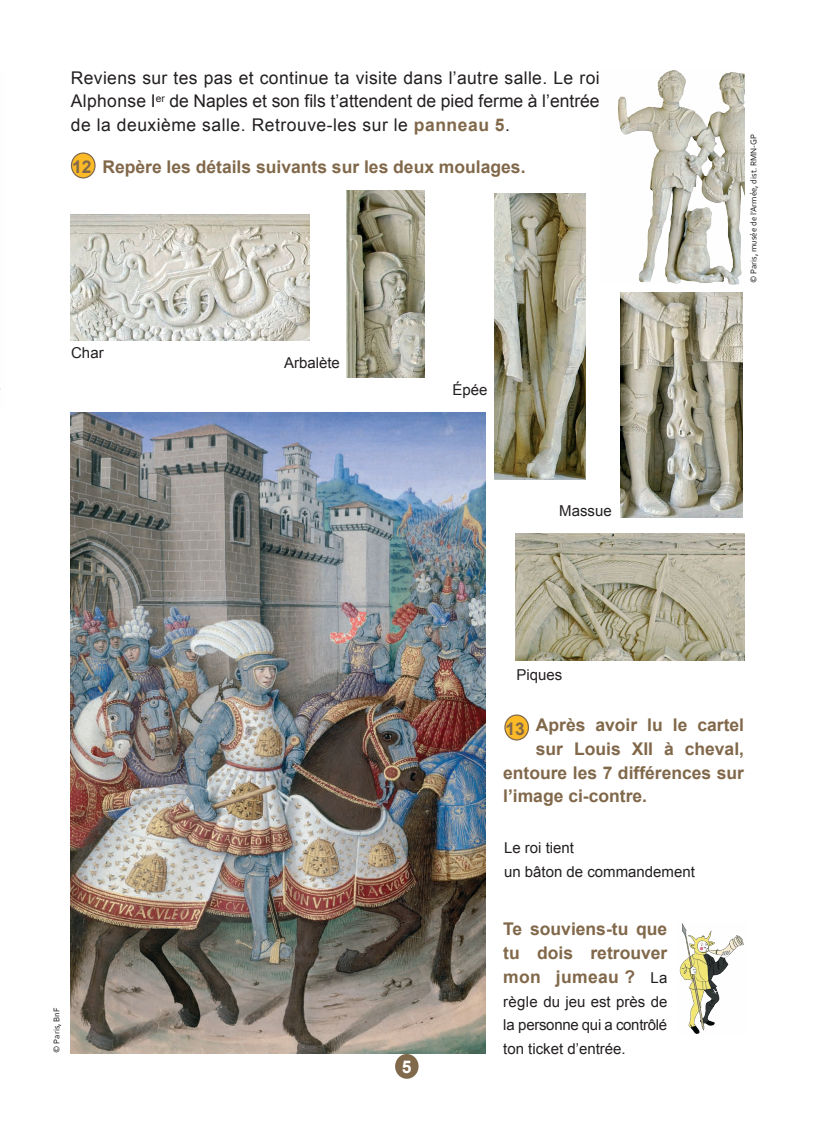
<style>
.page{position:relative;width:815px;height:1124px;background:#fff}
.page>*{position:absolute;margin:0;border:0;box-sizing:border-box;transform-origin:0 0}
.t1{font:700 17.5px/23.8px "Arial";color:#81684a;text-align:justify}
.t2{font:17.5px/23.8px "Arial";letter-spacing:.03em;color:#231f20;text-align:justify}
.t3{font:700 17.5px "Arial";color:#fff}
.t4{font:15px/23.8px "Arial";color:#231f20;text-align:justify}
.t5{font:8.75px "Corbel";color:#231f20}
.s1{font-weight:700;color:#81684a}
.s2{font-weight:400;font-size:15px;color:#231f20}
</style>
<div class="page">
<div style="left:395px;top:1053px;width:24px;height:25px;background:#81694c;border-radius:50%"></div>
<div style="left:71px;top:153px;width:24px;height:25px;background:#fcba27;border-radius:50%"></div>
<div style="left:71px;top:152px;width:25px;height:26px;border:1px solid #81694c;border-radius:50%"></div>
<img style="left:617px;top:71px;width:127px;height:213px">
<img style="left:346px;top:190px;width:78px;height:187px">
<img style="left:494px;top:194px;width:92px;height:285px">
<img style="left:620px;top:292px;width:122px;height:226px">
<img style="left:515px;top:533px;width:229px;height:127px">
<img style="left:71px;top:215px;width:239px;height:125px">
<div style="left:505px;top:715px;width:23px;height:24px;background:#fcba27;border-radius:50%"></div>
<div style="left:504px;top:714px;width:25px;height:26px;border:1px solid #81694c;border-radius:50%"></div>
<img style="left:71px;top:412px;width:414px;height:640px">
<img style="left:679px;top:923px;width:65px;height:111px">
<p class="t2" style="left:71px;top:66px;width:530px">Reviens sur tes pas et continue ta visite dans l’autre salle. Le roi Alphonse I<sup>er</sup> de Naples et son fils t’attendent de pied ferme à l’entrée de la deuxième salle. Retrouve-les sur le <span class="s1">panneau 5</span>.</p>
<p class="t1" style="left:72px;top:155px;width:455px">12 Repère les détails suivants sur les deux moulages.</p>
<p class="t4" style="left:71px;top:341px;width:34px">Char</p>
<p class="t4" style="left:284px;top:351px;width:57px">Arbalète</p>
<p class="t4" style="left:452px;top:378px;width:37px">Épée</p>
<p class="t4" style="left:559px;top:499px;width:54px">Massue</p>
<p class="t5" style="left:748px;top:283px;width:150px;rotate:-90deg">© Paris, musée de l’Armée, dist. RMN-GP</p>
<p class="t5" style="left:51px;top:1052px;width:46px;rotate:-90deg">© Paris, BnF</p>
<p class="t3" style="left:402px;top:1054px;width:11px">5</p>
<p class="t4" style="left:516px;top:662px;width:47px">Piques</p>
<p class="t1" style="left:505px;top:717px;width:21px">13</p>
<p class="t1" style="left:536px;top:713px;width:210px">Après avoir lu le cartel</p>
<p class="t1" style="left:536px;top:737px;width:210px">sur Louis XII à cheval,</p>
<p class="t1" style="left:503px;top:761px;width:242px">entoure les 7 différences sur</p>
<p class="t1" style="left:503px;top:784px;width:145px">l’image ci-contre.</p>
<p class="t4" style="left:504px;top:835px;width:192px">Le roi tient<br>un bâton de commandement</p>
<p class="t1" style="left:503px;top:917px;width:166px">Te souviens-tu que tu dois retrouver mon jumeau ? <span class="s2">La</span></p>
<p class="t4" style="left:503px;top:989px;width:166px">règle du jeu est près de la personne qui a contrôlé ton ticket d’entrée.</p>
</div>
